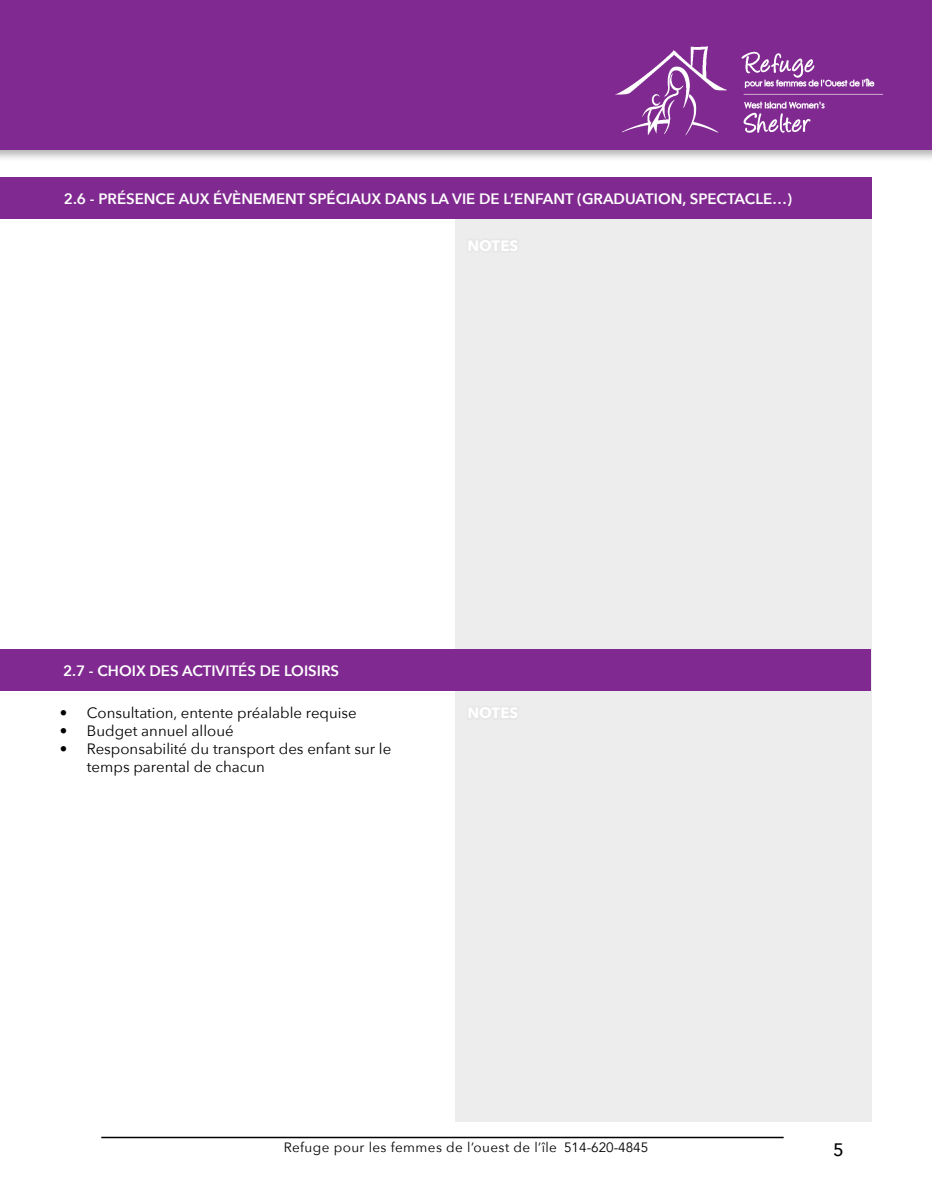
<style>
.page{position:relative;width:932px;height:1202px;background:#fff}
.page>*{position:absolute;margin:0;border:0;box-sizing:border-box;transform-origin:0 0}
.t1{font:500 18px "Avenir Next";color:#000}
.t2{font:15px/18px "Avenir Next";color:#000}
.t3{font:600 15px "Avenir Next";color:#fff}
.t4{font:13.5px "Avenir Next";letter-spacing:.03em;color:#000}
.s1{font-family:"Avenir"}
</style>
<div class="page">
<hr style="left:101px;top:1136px;width:682px;height:2px;background:#000">
<div style="left:455px;top:177px;width:416px;height:944px;background:#ededed"></div>
<div style="left:0;top:0;width:932px;height:163px;background:#000;opacity:.3"></div>
<div style="left:0;top:0;width:932px;height:149px;background:#802990"></div>
<img style="left:615px;top:46px;width:112px;height:90px">
<img style="left:741px;top:51px;width:141px;height:82px">
<div style="left:0;top:177px;width:871px;height:42px;background:#802990"></div>
<div style="left:0;top:649px;width:870px;height:41px;background:#802990"></div>
<p class="t3" style="left:64px;top:186px;width:729px">2.6 - PRÉSENCE AUX ÉVÈNEMENT SPÉCIAUX DANS LA VIE DE L’ENFANT (GRADUATION, SPECTACLE…)</p>
<p class="t3" style="left:63px;top:657px;width:278px">2.7 - CHOIX DES ACTIVITÉS DE LOISIRS</p>
<p class="t2" style="left:60px;top:703px;width:298px">• Consultation, entente préalable requise</p>
<p class="t2" style="left:60px;top:721px;width:175px">• Budget annuel alloué</p>
<p class="t2" style="left:87px;top:739px;width:306px;text-indent:-27px">• Responsabilité du transport des enfant sur le temps parental de chacun</p>
<p class="t4" style="left:284px;top:1135px;width:366px">Refuge pour les femmes de l’ouest de l’île <span class="s1">514-620-4845</span></p>
<p class="t1" style="left:833px;top:1133px;width:12px">5</p>
</div>
